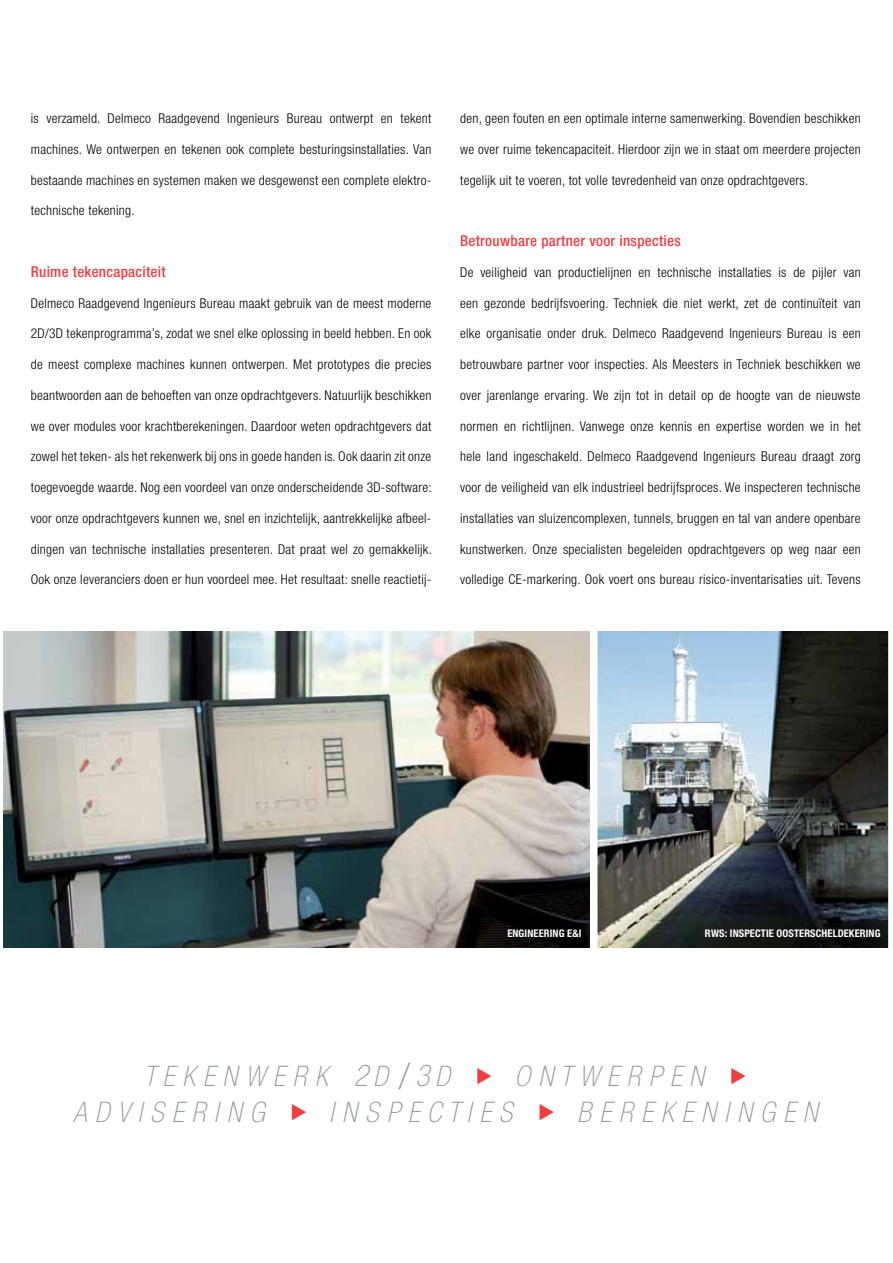
<style>
.page{position:relative;width:893px;height:1263px;background:#fff}
.page>*{position:absolute;margin:0;border:0;box-sizing:border-box;transform-origin:0 0}
.t1{font:italic 100 condensed 28.35px/36px "Helvetica Neue";letter-spacing:.275em;color:#949ca1;text-align:center}
.t2{font:500 condensed 15px "Helvetica Neue";letter-spacing:.02em;color:#ef3e42}
.t3{font:300 condensed 13.5px "Helvetica Neue";letter-spacing:.02em;color:#000}
.t4{font:700 condensed 10.5px "Helvetica Neue";letter-spacing:.01em;color:#fff}
.s1{font-size:30px}
.s2{font-style:normal;font-size:36.45px}
.s3{color:#ef3e42}
</style>
<div class="page">
<img style="left:4px;top:631px;width:586px;height:316px">
<img style="left:597px;top:631px;width:291px;height:316px">
<p class="t3" style="left:31px;top:110px;width:402px">is verzameld. Delmeco Raadgevend Ingenieurs Bureau ontwerpt en tekent</p>
<p class="t3" style="left:31px;top:141px;width:402px">machines. We ontwerpen en tekenen ook complete besturingsinstallaties. Van</p>
<p class="t3" style="left:31px;top:172px;width:402px">bestaande machines en systemen maken we desgewenst een complete elektro-</p>
<p class="t3" style="left:31px;top:203px;width:105px">technische tekening.</p>
<p class="t2" style="left:31px;top:262px;width:136px">Ruime tekencapaciteit</p>
<p class="t3" style="left:31px;top:295px;width:402px">Delmeco Raadgevend Ingenieurs Bureau maakt gebruik van de meest moderne</p>
<p class="t3" style="left:31px;top:326px;width:402px">2D/3D tekenprogramma’s, zodat we snel elke oplossing in beeld hebben. En ook</p>
<p class="t3" style="left:31px;top:356px;width:402px">de meest complexe machines kunnen ontwerpen. Met prototypes die precies</p>
<p class="t3" style="left:31px;top:387px;width:402px">beantwoorden aan de behoeften van onze opdrachtgevers. Natuurlijk beschikken</p>
<p class="t3" style="left:31px;top:418px;width:402px">we over modules voor krachtberekeningen. Daardoor weten opdrachtgevers dat</p>
<p class="t3" style="left:31px;top:449px;width:402px">zowel het teken- als het rekenwerk bij ons in goede handen is. Ook daarin zit onze</p>
<p class="t3" style="left:31px;top:480px;width:403px">toegevoegde waarde. Nog een voordeel van onze onderscheidende 3D-software:</p>
<p class="t3" style="left:31px;top:510px;width:402px">voor onze opdrachtgevers kunnen we, snel en inzichtelijk, aantrekkelijke afbeel-</p>
<p class="t3" style="left:31px;top:541px;width:403px">dingen van technische installaties presenteren. Dat praat wel zo gemakkelijk.</p>
<p class="t3" style="left:31px;top:572px;width:402px">Ook onze leveranciers doen er hun voordeel mee. Het resultaat: snelle reactietij-</p>
<p class="t3" style="left:460px;top:111px;width:402px">den, geen fouten en een optimale interne samenwerking. Bovendien beschikken</p>
<p class="t3" style="left:460px;top:141px;width:402px">we over ruime tekencapaciteit. Hierdoor zijn we in staat om meerdere projecten</p>
<p class="t3" style="left:460px;top:172px;width:350px">tegelijk uit te voeren, tot volle tevredenheid van onze opdrachtgevers.</p>
<p class="t2" style="left:460px;top:232px;width:222px">Betrouwbare partner voor inspecties</p>
<p class="t3" style="left:460px;top:264px;width:402px">De veiligheid van productielijnen en technische installaties is de pijler van</p>
<p class="t3" style="left:460px;top:295px;width:402px">een gezonde bedrijfsvoering. Techniek die niet werkt, zet de continuïteit van</p>
<p class="t3" style="left:460px;top:326px;width:402px">elke organisatie onder druk. Delmeco Raadgevend Ingenieurs Bureau is een</p>
<p class="t3" style="left:460px;top:356px;width:402px">betrouwbare partner voor inspecties. Als Meesters in Techniek beschikken we</p>
<p class="t3" style="left:460px;top:387px;width:402px">over jarenlange ervaring. We zijn tot in detail op de hoogte van de nieuwste</p>
<p class="t3" style="left:460px;top:418px;width:402px">normen en richtlijnen. Vanwege onze kennis en expertise worden we in het</p>
<p class="t3" style="left:460px;top:449px;width:402px">hele land ingeschakeld. Delmeco Raadgevend Ingenieurs Bureau draagt zorg</p>
<p class="t3" style="left:460px;top:480px;width:402px">voor de veiligheid van elk industrieel bedrijfsproces. We inspecteren technische</p>
<p class="t3" style="left:460px;top:510px;width:402px">installaties van sluizencomplexen, tunnels, bruggen en tal van andere openbare</p>
<p class="t3" style="left:460px;top:541px;width:402px">kunstwerken. Onze specialisten begeleiden opdrachtgevers op weg naar een</p>
<p class="t3" style="left:460px;top:572px;width:402px">volledige CE-markering. Ook voert ons bureau risico-inventarisaties uit. Tevens</p>
<p class="t4" style="left:507px;top:927px;width:76px">ENGINEERING E&amp;I</p>
<p class="t4" style="left:705px;top:927px;width:177px">RWS: INSPECTIE OOSTERSCHELDEKERING</p>
<h1 class="t1" style="left:73px;top:1058px;width:746px">TEKENWERK <span class="s1">2</span>D <span class="s2">/</span><span class="s1">3</span>D <span class="s3">◆</span> ONTWERPEN <span class="s3">◆<br></span>ADVISERING <span class="s3">◆</span> INSPECTIES <span class="s3">◆</span> BEREKENINGEN</h1>
</div>
